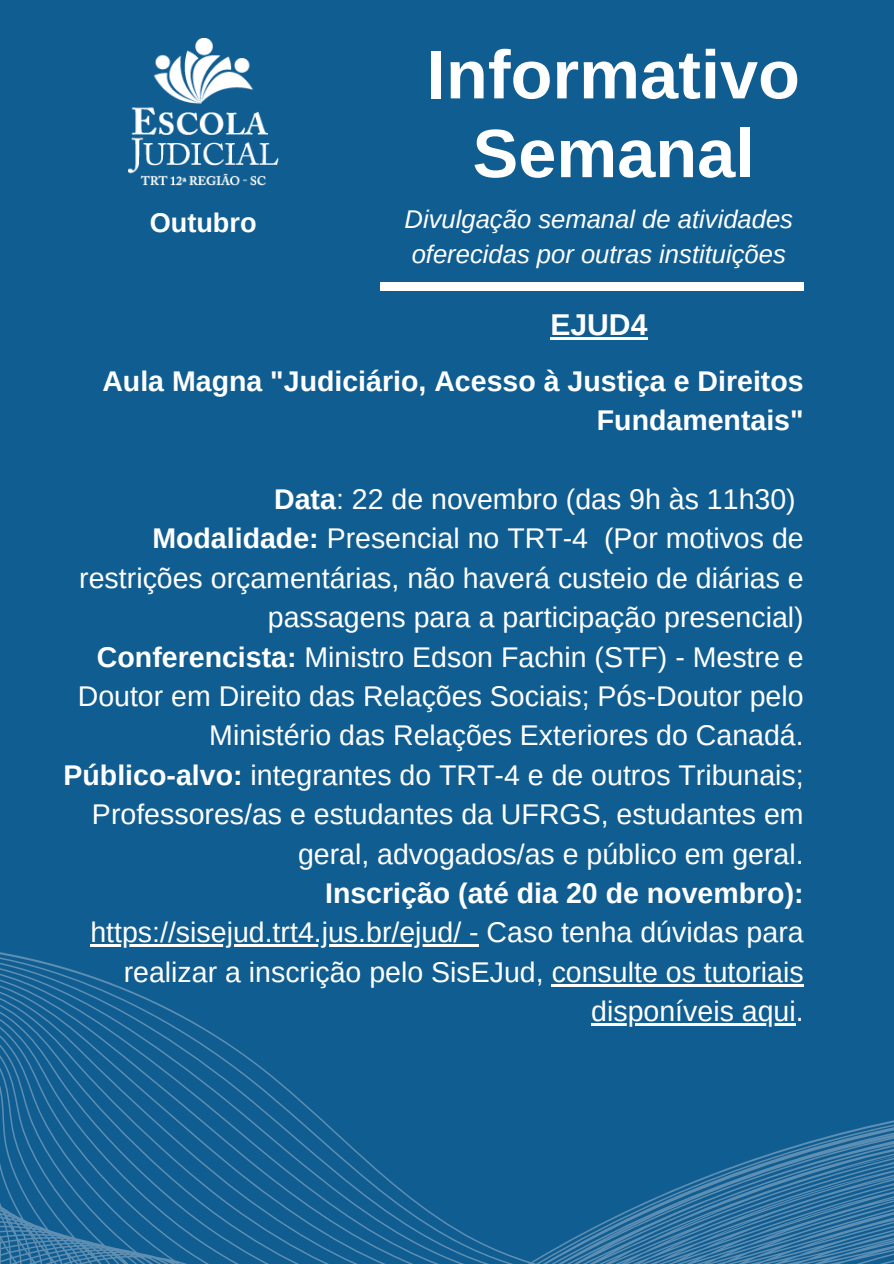
<style>
.page{position:relative;width:894px;height:1264px;background:#fff}
.page>*{position:absolute;margin:0;border:0;box-sizing:border-box;transform-origin:0 0}
.t1{font:700 68.4px/78.8px "Arimo";color:#fff;text-align:center}
.t2{font:700 30.15px "Arimo";color:#fff}
.t3{font:28.5px/39.3px "Arimo";color:#fff;text-align:right}
.t4{font:700 28.5px/39.3px "Arimo";color:#fff;text-align:right}
.t5{font:700 27.15px "Arimo";color:#fff}
.t6{font:italic 25.65px/34.8px "Arimo";color:#fff}
.s1{font-weight:700}
</style>
<div class="page">
<div style="left:0;top:0;width:893px;height:1263px;background:#105d91"></div>
<div style="left:380px;top:282px;width:423px;height:9px;background:#fff"></div>
<img style="left:128px;top:39px;width:150px;height:147px">
<svg style="left:0;top:944px;width:893px;height:319px"></svg>
<hr style="left:550px;top:337px;width:97px;height:2px;background:#fff">
<h4 class="t5" style="left:150px;top:208px;width:108px">Outubro</h4>
<h2 class="t1" style="left:427px;top:35px;width:374px">Informativo<br>Semanal</h2>
<h3 class="t6" style="left:404px;top:201px;width:390px">Divulgação semanal de atividades oferecidas por outras instituições</h3>
<p class="t2" style="left:550px;top:307px;width:98px">EJUD4</p>
<h3 class="t4" style="left:102px;top:361px;width:702px">Aula Magna "Judiciário, Acesso à Justiça e Direitos<br>Fundamentais"</h3>
<h1 class="t3" style="left:63px;top:479px;width:741px"><span class="s1">Data</span>: 22 de novembro (das 9h às 11h30)<br><span class="s1">Modalidade:</span> Presencial no TRT-4 (Por motivos de restrições orçamentárias, não haverá custeio de diárias e passagens para a participação presencial)<br><span class="s1">Conferencista:</span> Ministro Edson Fachin (STF) - Mestre e Doutor em Direito das Relações Sociais; Pós-Doutor pelo Ministério das Relações Exteriores do Canadá.<br><span class="s1">Público-alvo:</span> integrantes do TRT-4 e de outros Tribunais; Professores/as e estudantes da UFRGS, estudantes em geral, advogados/as e público em geral.<br><span class="s1">Inscrição (até dia 20 de novembro):</span></h1>
<p class="t3" style="left:90px;top:912px;width:714px">https://sisejud.trt4.jus.br/ejud/ - Caso tenha dúvidas para realizar a inscrição pelo SisEJud, consulte os tutoriais</p>
<p class="t3" style="left:591px;top:991px;width:214px">disponíveis aqui.</p>
</div>
